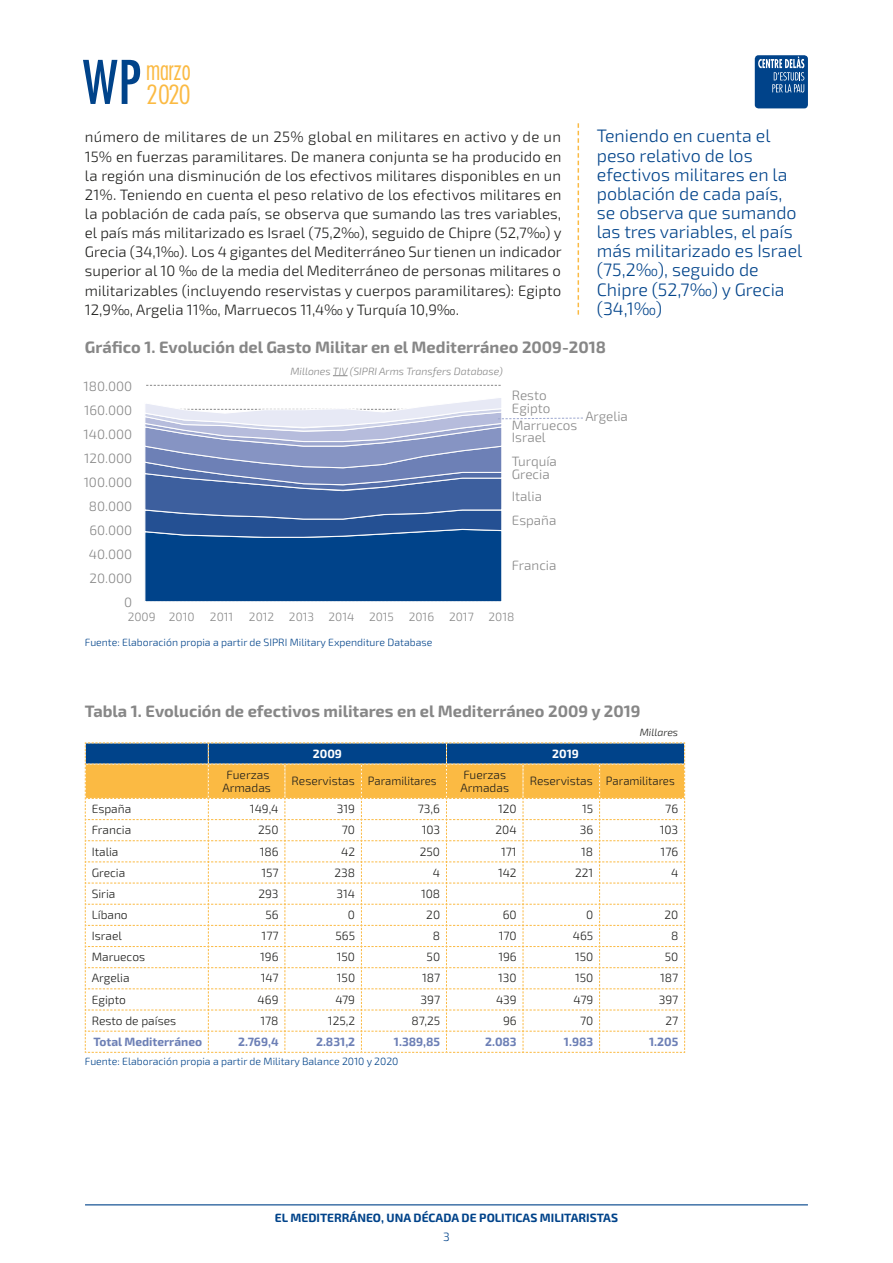
<style>
.page{position:relative;width:893px;height:1263px;background:#fff}
.page>*{position:absolute;margin:0;border:0;box-sizing:border-box;transform-origin:0 0}
.t1{font:condensed 58.5px "Futura";color:#00438a}
.t2{font:300 condensed 28.5px "Futura";letter-spacing:-.015em;color:#fbba43;scale:.89 1}
.t3{font:300 condensed 25.65px "Futura";color:#fbba43;scale:1.11 1}
.t4{font:300 18px/19.2px "Exo 2.0";color:#00438a}
.t5{font:700 16.5px "Exo 2.0";color:#878787}
.t6{font:300 15px/19.2px "Exo 2.0";color:#1d1d1b;text-align:justify}
.t7{font:300 13.5px/24px "Exo 2.0";color:#878787}
.t8{font:300 12px/13.2px "Exo 2.0";color:#1d1d1b;text-align:center}
.t9{font:700 12px "Exo 2.0";color:#6d80b6}
.t10{font:700 12px "Exo 2.0";color:#00438a}
.t11{font:300 12px "Exo 2.0";color:#878787}
.t12{font:700 12px "Exo 2.0";color:#fff}
.t13{font:300 12px "Exo 2.0";color:#00438a}
.t14{font:300 10.5px "Exo 2.0";color:#00438a}
.t15{font:italic 300 10.5px "Exo 2.0";color:#878787}
.t16{font:italic 300 10.5px "Exo 2.0";color:#1d1d1b}
</style>
<div class="page">
<div style="left:755px;top:55px;width:53px;height:53px;background:#00438a;border-radius:4px"></div>
<svg style="left:758px;top:56px;width:46px;height:36px"></svg>
<hr style="left:85px;top:1204px;width:723px;height:1px;background:#00438a">
<svg style="left:578px;top:123px;width:1px;height:192px"></svg>
<svg style="left:85px;top:742px;width:600px;height:311px"></svg>
<svg style="left:146px;top:385px;width:355px;height:1px"></svg>
<svg style="left:333px;top:375px;width:15px;height:1px"></svg>
<svg style="left:145px;top:398px;width:438px;height:204px"></svg>
<h1 class="t1" style="left:83px;top:47px;width:59px">WP</h1>
<h2 class="t2" style="left:146px;top:53px;width:52px">marzo</h2>
<h3 class="t3" style="left:146px;top:79px;width:42px">2020</h3>
<p class="t6" style="left:85px;top:128px;width:478px">número de militares de un 25% global en militares en activo y de un 15% en fuerzas paramilitares. De manera conjunta se ha producido en la región una disminución de los efectivos militares disponibles en un 21%. Teniendo en cuenta el peso relativo de los efectivos militares en la población de cada país, se observa que sumando las tres variables, el país más militarizado es Israel (75,2‰), seguido de Chipre (52,7‰) y Grecia (34,1‰). Los 4 gigantes del Mediterráneo Sur tienen un indicador superior al 10 ‰ de la media del Mediterráneo de personas militares o militarizables (incluyendo reservistas y cuerpos paramilitares): Egipto 12,9‰, Argelia 11‰, Marruecos 11,4‰ y Turquía 10,9‰.</p>
<p class="t4" style="left:597px;top:127px;width:207px">Teniendo en cuenta el peso relativo de los efectivos militares en la población de cada país, se observa que sumando las tres variables, el país más militarizado es Israel (75,2‰), seguido de<br>Chipre (52,7‰) y Grecia (34,1‰)</p>
<p class="t5" style="left:85px;top:337px;width:523px">Gráfico 1. Evolución del Gasto Militar en el Mediterráneo 2009-2018</p>
<p class="t15" style="left:290px;top:365px;width:214px">Millones TIV (SIPRI Arms Transfers Database)</p>
<p class="t7" style="left:84px;top:374px;width:50px;text-align:right">180.000<br>160.000<br>140.000<br>120.000<br>100.000<br>80.000<br>60.000<br>40.000<br>20.000<br>0</p>
<p class="t7" style="left:512px;top:389px;width:40px;line-height:13.5px">Resto<br>Egipto</p>
<p class="t7" style="left:512px;top:419px;width:67px;line-height:12px">Marruecos<br>Israel</p>
<p class="t7" style="left:512px;top:455px;width:47px;line-height:13.5px">Turquía<br>Grecia</p>
<p class="t7" style="left:512px;top:484px;width:46px">Italia<br>España</p>
<p class="t7" style="left:512px;top:553px;width:46px">Francia</p>
<p class="t11" style="left:128px;top:610px;width:68px">2009 2010</p>
<p class="t11" style="left:210px;top:610px;width:25px">2011</p>
<p class="t11" style="left:249px;top:610px;width:267px">2012 2013 2014 2015 2016 2017 2018</p>
<p class="t14" style="left:85px;top:636px;width:349px">Fuente: Elaboración propia a partir de SIPRI Military Expenditure Database</p>
<p class="t7" style="left:585px;top:404px;width:44px">Argelia</p>
<p class="t5" style="left:85px;top:701px;width:557px">Tabla 1. Evolución de efectivos militares en el Mediterráneo 2009 y 2019</p>
<p class="t12" style="left:313px;top:746px;width:31px">2009</p>
<p class="t12" style="left:552px;top:746px;width:28px">2019</p>
<p class="t16" style="left:640px;top:727px;width:40px">Millares</p>
<p class="t8" style="left:222px;top:768px;width:50px">Fuerzas<br>Armadas</p>
<p class="t8" style="left:292px;top:775px;width:147px">Reservistas Paramilitares</p>
<p class="t8" style="left:460px;top:768px;width:50px;text-align:left">Fuerzas<br>Armadas</p>
<p class="t8" style="left:530px;top:775px;width:147px">Reservistas Paramilitares</p>
<p class="t8" style="left:92px;top:803px;width:41px">España</p>
<p class="t8" style="left:250px;top:803px;width:30px">149,4</p>
<p class="t8" style="left:337px;top:803px;width:20px">319</p>
<p class="t8" style="left:418px;top:803px;width:24px">73,6</p>
<p class="t8" style="left:498px;top:803px;width:20px">120</p>
<p class="t8" style="left:582px;top:803px;width:13px">15</p>
<p class="t8" style="left:665px;top:803px;width:14px">76</p>
<p class="t8" style="left:92px;top:824px;width:41px">Francia</p>
<p class="t8" style="left:258px;top:824px;width:22px">250</p>
<p class="t8" style="left:342px;top:824px;width:15px">70</p>
<p class="t8" style="left:422px;top:824px;width:20px">103</p>
<p class="t8" style="left:495px;top:824px;width:23px">204</p>
<p class="t8" style="left:580px;top:824px;width:15px">36</p>
<p class="t8" style="left:660px;top:824px;width:20px">103</p>
<p class="t8" style="left:92px;top:845px;width:28px">Italia</p>
<p class="t8" style="left:260px;top:845px;width:20px">186</p>
<p class="t8" style="left:341px;top:845px;width:15px">42</p>
<p class="t8" style="left:420px;top:845px;width:22px">250</p>
<p class="t8" style="left:501px;top:845px;width:17px">171</p>
<p class="t8" style="left:581px;top:845px;width:13px">18</p>
<p class="t8" style="left:661px;top:845px;width:19px">176</p>
<p class="t8" style="left:92px;top:866px;width:35px">Grecia</p>
<p class="t8" style="left:261px;top:866px;width:19px">157</p>
<p class="t8" style="left:334px;top:866px;width:22px">238</p>
<p class="t8" style="left:433px;top:866px;width:9px">4</p>
<p class="t8" style="left:498px;top:866px;width:20px">142</p>
<p class="t8" style="left:575px;top:866px;width:20px">221</p>
<p class="t8" style="left:671px;top:866px;width:9px">4</p>
<p class="t8" style="left:92px;top:887px;width:25px">Siria</p>
<p class="t8" style="left:258px;top:887px;width:22px">293</p>
<p class="t8" style="left:336px;top:887px;width:20px">314</p>
<p class="t8" style="left:421px;top:887px;width:21px">108</p>
<p class="t8" style="left:92px;top:908px;width:38px">Líbano</p>
<p class="t8" style="left:265px;top:908px;width:15px">56</p>
<p class="t8" style="left:348px;top:908px;width:9px">0</p>
<p class="t8" style="left:426px;top:908px;width:15px">20</p>
<p class="t8" style="left:503px;top:908px;width:15px">60</p>
<p class="t8" style="left:586px;top:908px;width:9px">0</p>
<p class="t8" style="left:664px;top:908px;width:15px">20</p>
<p class="t8" style="left:92px;top:929px;width:32px">Israel</p>
<p class="t8" style="left:262px;top:929px;width:18px">177</p>
<p class="t8" style="left:335px;top:929px;width:21px">565</p>
<p class="t8" style="left:433px;top:929px;width:9px">8</p>
<p class="t8" style="left:499px;top:929px;width:19px">170</p>
<p class="t8" style="left:573px;top:929px;width:22px">465</p>
<p class="t8" style="left:671px;top:929px;width:9px">8</p>
<p class="t8" style="left:92px;top:951px;width:55px">Maruecos</p>
<p class="t8" style="left:260px;top:951px;width:20px">196</p>
<p class="t8" style="left:337px;top:951px;width:20px">150</p>
<p class="t8" style="left:427px;top:951px;width:15px">50</p>
<p class="t8" style="left:498px;top:951px;width:20px">196</p>
<p class="t8" style="left:575px;top:951px;width:20px">150</p>
<p class="t8" style="left:665px;top:951px;width:15px">50</p>
<p class="t8" style="left:92px;top:972px;width:39px">Argelia</p>
<p class="t8" style="left:261px;top:972px;width:19px">147</p>
<p class="t8" style="left:337px;top:972px;width:20px">150</p>
<p class="t8" style="left:422px;top:972px;width:20px">187</p>
<p class="t8" style="left:498px;top:972px;width:20px">130</p>
<p class="t8" style="left:575px;top:972px;width:20px">150</p>
<p class="t8" style="left:660px;top:972px;width:20px">187</p>
<p class="t8" style="left:92px;top:993px;width:36px">Egipto</p>
<p class="t8" style="left:258px;top:993px;width:22px">469</p>
<p class="t8" style="left:335px;top:993px;width:21px">479</p>
<p class="t8" style="left:421px;top:993px;width:21px">397</p>
<p class="t8" style="left:496px;top:993px;width:22px">439</p>
<p class="t8" style="left:573px;top:993px;width:21px">479</p>
<p class="t8" style="left:659px;top:993px;width:21px">397</p>
<p class="t8" style="left:92px;top:1014px;width:86px">Resto de países</p>
<p class="t8" style="left:260px;top:1014px;width:20px">178</p>
<p class="t8" style="left:328px;top:1014px;width:29px">125,2</p>
<p class="t8" style="left:412px;top:1014px;width:30px">87,25</p>
<p class="t8" style="left:503px;top:1014px;width:15px">96</p>
<p class="t8" style="left:580px;top:1014px;width:15px">70</p>
<p class="t8" style="left:665px;top:1014px;width:14px">27</p>
<p class="t9" style="left:93px;top:1034px;width:110px">Total Mediterráneo</p>
<p class="t9" style="left:238px;top:1034px;width:42px">2.769,4</p>
<p class="t9" style="left:316px;top:1034px;width:41px">2.831,2</p>
<p class="t9" style="left:394px;top:1034px;width:48px">1.389,85</p>
<p class="t9" style="left:485px;top:1034px;width:33px">2.083</p>
<p class="t9" style="left:564px;top:1034px;width:31px">1.983</p>
<p class="t9" style="left:649px;top:1034px;width:31px">1.205</p>
<p class="t14" style="left:85px;top:1055px;width:315px">Fuente: Elaboración propia a partir de Military Balance 2010 y 2020</p>
<p class="t10" style="left:275px;top:1211px;width:345px">EL MEDITERRÁNEO, UNA DÉCADA DE POLITICAS MILITARISTAS</p>
<p class="t13" style="left:443px;top:1229px;width:8px">3</p>
</div>
